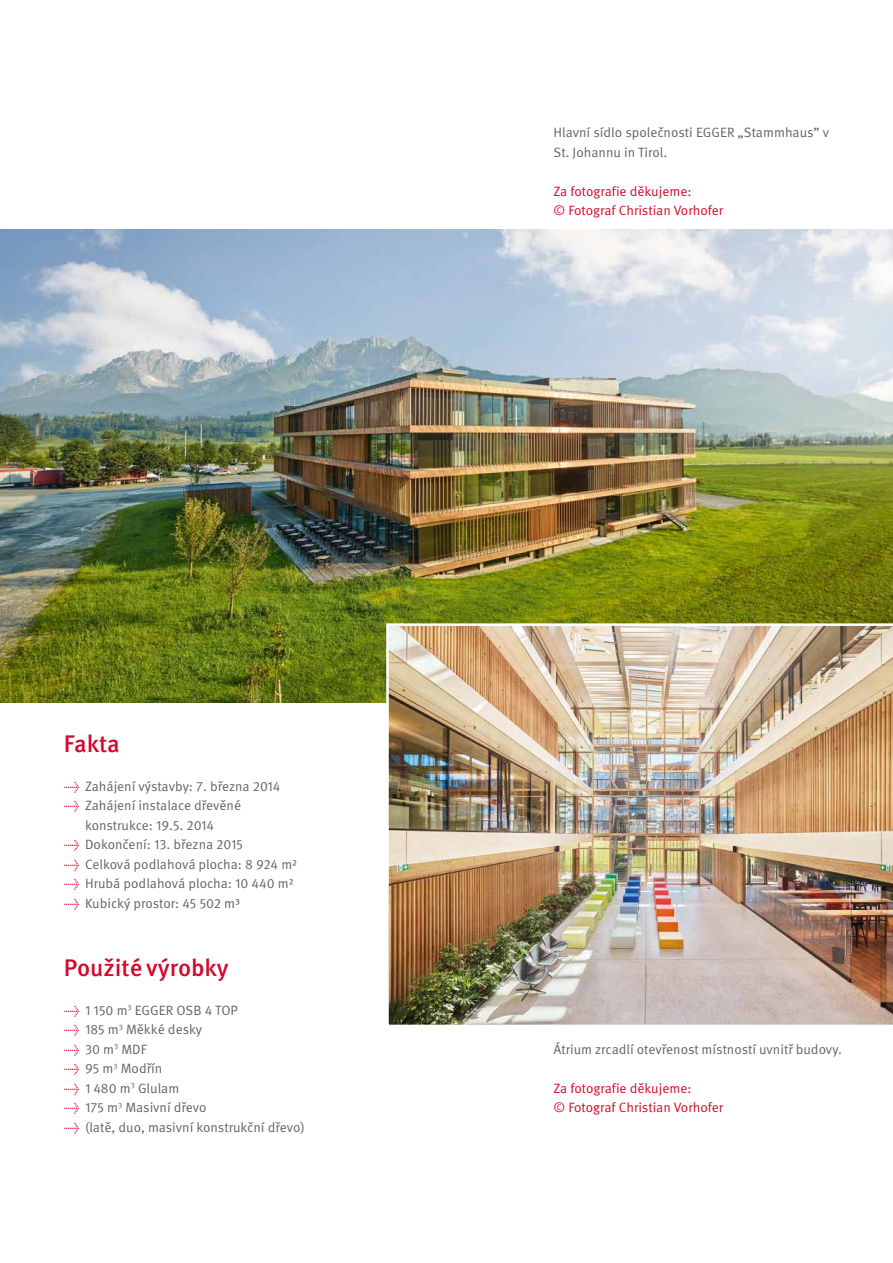
<style>
.page{position:relative;width:893px;height:1263px;background:#fff}
.page>*{position:absolute;margin:0;border:0;box-sizing:border-box;transform-origin:0 0}
.t1{font:500 24px "Meta Pro";color:#d4082c}
.t2{font:13.5px/19.5px "Meta Pro";color:#636362;text-align:center}
.t3{font:13.5px/19.5px "Meta Pro";color:#d4082c}
.s1{color:#d4082c}
</style>
<div class="page">
<img style="left:0;top:230px;width:893px;height:473px">
<img style="left:386px;top:623px;width:507px;height:402px">
<h1 class="t1" style="left:64px;top:728px;width:57px">Fakta</h1>
<p class="t2" style="left:64px;top:777px;width:218px"><span class="s1">→</span> Zahájení výstavby: 7. března 2014</p>
<p class="t2" style="left:64px;top:796px;width:179px"><span class="s1">→</span> Zahájení instalace dřevěné konstrukce: 19.5. 2014</p>
<p class="t2" style="left:64px;top:835px;width:181px"><span class="s1">→</span> Dokončení: 13. března 2015</p>
<p class="t2" style="left:64px;top:855px;width:235px"><span class="s1">→</span> Celková podlahová plocha: 8 924 m²</p>
<p class="t2" style="left:64px;top:874px;width:231px"><span class="s1">→</span> Hrubá podlahová plocha: 10 440 m²</p>
<p class="t2" style="left:64px;top:894px;width:178px"><span class="s1">→</span> Kubický prostor: 45 502 m³</p>
<h1 class="t1" style="left:64px;top:953px;width:166px">Použité výrobky</h1>
<p class="t2" style="left:64px;top:1001px;width:176px"><span class="s1">→</span> 1 150 m<sup>3</sup> EGGER OSB 4 TOP</p>
<p class="t2" style="left:64px;top:1020px;width:140px"><span class="s1">→</span> 185 m<sup>3</sup> Měkké desky</p>
<p class="t2" style="left:64px;top:1040px;width:84px"><span class="s1">→</span> 30 m<sup>3</sup> MDF</p>
<p class="t2" style="left:64px;top:1059px;width:100px"><span class="s1">→</span> 95 m<sup>3</sup> Modřín</p>
<p class="t2" style="left:64px;top:1079px;width:117px"><span class="s1">→</span> 1 480 m<sup>3</sup> Glulam</p>
<p class="t2" style="left:64px;top:1098px;width:144px"><span class="s1">→</span> 175 m<sup>3</sup> Masivní dřevo</p>
<p class="t2" style="left:64px;top:1118px;width:243px"><span class="s1">→</span> (latě, duo, masivní konstrukční dřevo)</p>
<p class="t2" style="left:553px;top:123px;width:277px;text-align:left">Hlavní sídlo společnosti EGGER „Stammhaus” v<br>St. Johannu in Tirol.</p>
<p class="t3" style="left:553px;top:182px;width:171px">Za fotografie děkujeme:<br>© Fotograf Christian Vorhofer</p>
<p class="t2" style="left:553px;top:1040px;width:290px">Átrium zrcadlí otevřenost místností uvnitř budovy.</p>
<p class="t3" style="left:553px;top:1079px;width:171px">Za fotografie děkujeme:<br>© Fotograf Christian Vorhofer</p>
</div>
